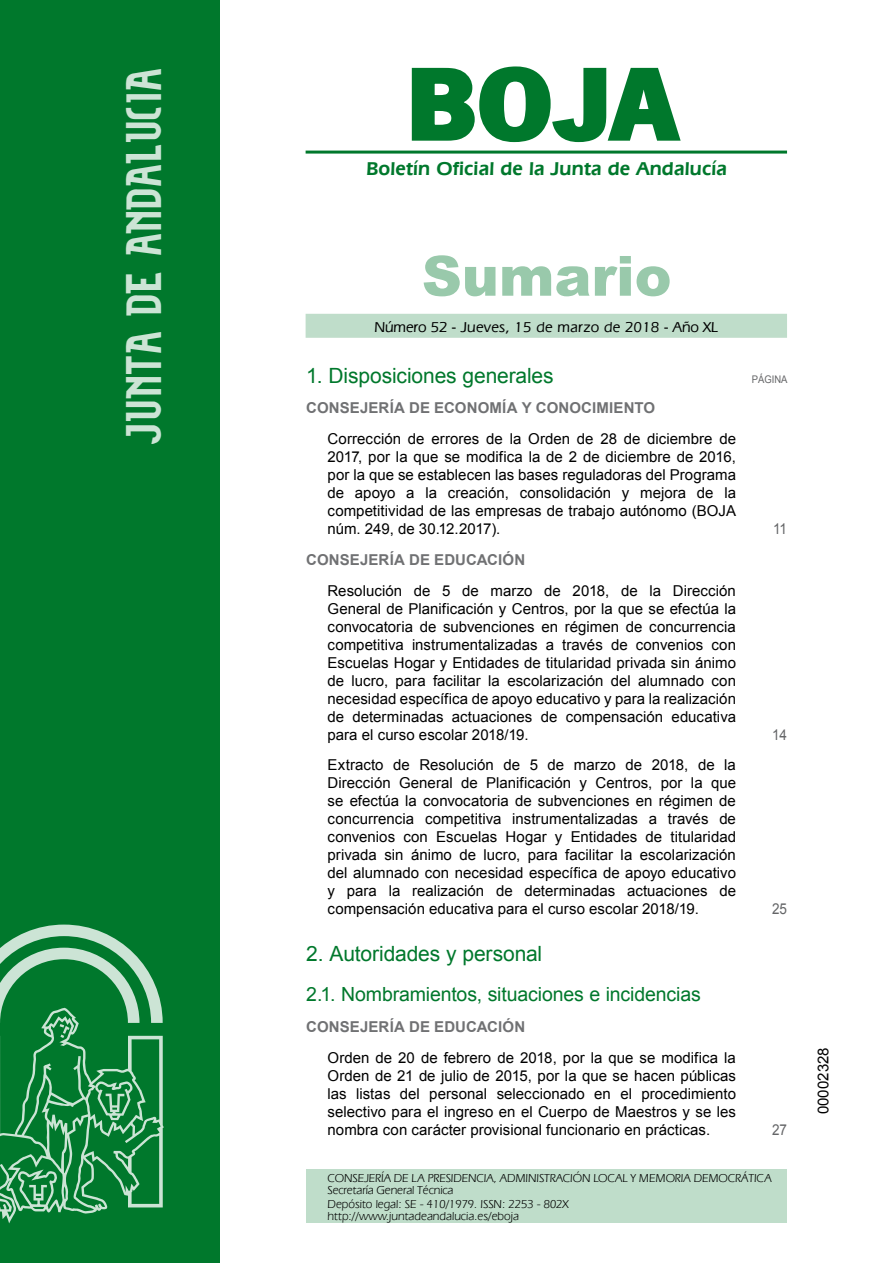
<style>
.page{position:relative;width:893px;height:1263px;background:#fff}
.page>*{position:absolute;margin:0;border:0;box-sizing:border-box;transform-origin:0 0}
.t1{font:700 105px "News Got T";color:#00782c;scale:1.14 1}
.t2{font:900 55.5px "Arial";color:#99c9ab}
.t3{font:27px "Alfabeto Andaluz Nuevo";color:#cce4d5}
.t4{font:21px "Arial";letter-spacing:-.005em;color:#00782c}
.t5{font:19.5px "Arial";letter-spacing:-.01em;color:#00782c}
.t6{font:600 19.5px "Eras IT Cby BT";letter-spacing:.01em;color:#00782c}
.t7{font:15px/18px "Arial";color:#000;text-align:justify}
.t8{font:700 15px "Arial";letter-spacing:.01em;color:#707173}
.t9{font:500 15px "Eras IT Cby BT";letter-spacing:.025em;color:#000}
.t10{font:15px "Arial";color:#646567;scale:.9 1}
.t11{font:12px/12px "Eras IT Cby BT";letter-spacing:-.01em;color:#000}
.t12{font:10.5px "Arial";color:#646567;scale:.9 1}
</style>
<div class="page">
<hr style="left:305px;top:151px;width:482px;height:3px;background:#00782c">
<div style="left:305px;top:314px;width:482px;height:24px;background:#bfddca"></div>
<div style="left:0;top:0;width:219px;height:1263px;background:#00782c"></div>
<svg style="left:0;top:925px;width:164px;height:298px"></svg>
<svg style="left:411px;top:66px;width:270px;height:77px"></svg>
<div style="left:306px;top:1169px;width:481px;height:54px;background:#bfddca"></div>
<h3 class="t3" style="left:136px;top:446px;width:379px;rotate:-90deg">JUNTA DE ANDALUCIA</h3>
<h1 class="t1" style="left:405px;top:42px;width:240px">BOJA</h1>
<h3 class="t6" style="left:366px;top:157px;width:362px">Boletín Oficial de la Junta de Andalucía</h3>
<h2 class="t2" style="left:422px;top:236px;width:251px">Sumario</h2>
<p class="t9" style="left:374px;top:317px;width:345px">Número 52 - Jueves, 15 de marzo de 2018 - Año XL</p>
<h3 class="t4" style="left:306px;top:361px;width:249px">1. Disposiciones generales</h3>
<p class="t12" style="left:751px;top:372px;width:41px">PÁGINA</p>
<p class="t8" style="left:306px;top:398px;width:350px">CONSEJERÍA DE ECONOMÍA Y CONOCIMIENTO</p>
<p class="t7" style="left:327px;top:430px;width:410px">Corrección de errores de la Orden de 28 de diciembre de 2017, por la que se modifica la de 2 de diciembre de 2016, por la que se establecen las bases reguladoras del Programa de apoyo a la creación, consolidación y mejora de la competitividad de las empresas de trabajo autónomo (BOJA núm. 249, de 30.12.2017).</p>
<p class="t10" style="left:773px;top:519px;width:17px">11</p>
<p class="t8" style="left:306px;top:550px;width:220px">CONSEJERÍA DE EDUCACIÓN</p>
<p class="t7" style="left:327px;top:581px;width:410px">Resolución de 5 de marzo de 2018, de la Dirección General de Planificación y Centros, por la que se efectúa la convocatoria de subvenciones en régimen de concurrencia competitiva instrumentalizadas a través de convenios con Escuelas Hogar y Entidades de titularidad privada sin ánimo de lucro, para facilitar la escolarización del alumnado con necesidad específica de apoyo educativo y para la realización de determinadas actuaciones de compensación educativa para el curso escolar 2018/19.</p>
<p class="t7" style="left:327px;top:756px;width:410px">Extracto de Resolución de 5 de marzo de 2018, de la Dirección General de Planificación y Centros, por la que se efectúa la convocatoria de subvenciones en régimen de concurrencia competitiva instrumentalizadas a través de convenios con Escuelas Hogar y Entidades de titularidad privada sin ánimo de lucro, para facilitar la escolarización del alumnado con necesidad específica de apoyo educativo y para la realización de determinadas actuaciones de compensación educativa para el curso escolar 2018/19.</p>
<h3 class="t4" style="left:306px;top:940px;width:237px">2. Autoridades y personal</h3>
<h3 class="t5" style="left:306px;top:982px;width:396px">2.1. Nombramientos, situaciones e incidencias</h3>
<p class="t8" style="left:306px;top:1017px;width:220px">CONSEJERÍA DE EDUCACIÓN</p>
<p class="t7" style="left:327px;top:1049px;width:410px">Orden de 20 de febrero de 2018, por la que se modifica la Orden de 21 de julio de 2015, por la que se hacen públicas las listas del personal seleccionado en el procedimiento selectivo para el ingreso en el Cuerpo de Maestros y se les nombra con carácter provisional funcionario en prácticas.</p>
<p class="t10" style="left:772px;top:725px;width:18px">14</p>
<p class="t10" style="left:772px;top:899px;width:18px">25</p>
<p class="t10" style="left:772px;top:1120px;width:18px">27</p>
<p class="t11" style="left:327px;top:1171px;width:445px">CONSEJERÍA DE LA PRESIDENCIA, ADMINISTRACIÓN LOCAL Y MEMORIA DEMOCRÁTICA<br>Secretaría General Técnica</p>
<p class="t11" style="left:327px;top:1198px;width:243px">Depósito legal: SE - 410/1979. ISSN: 2253 - 802X http://www.juntadeandalucia.es/eboja</p>
<p class="t7" style="left:814px;top:1114px;width:68px;rotate:-90deg">00002328</p>
</div>
